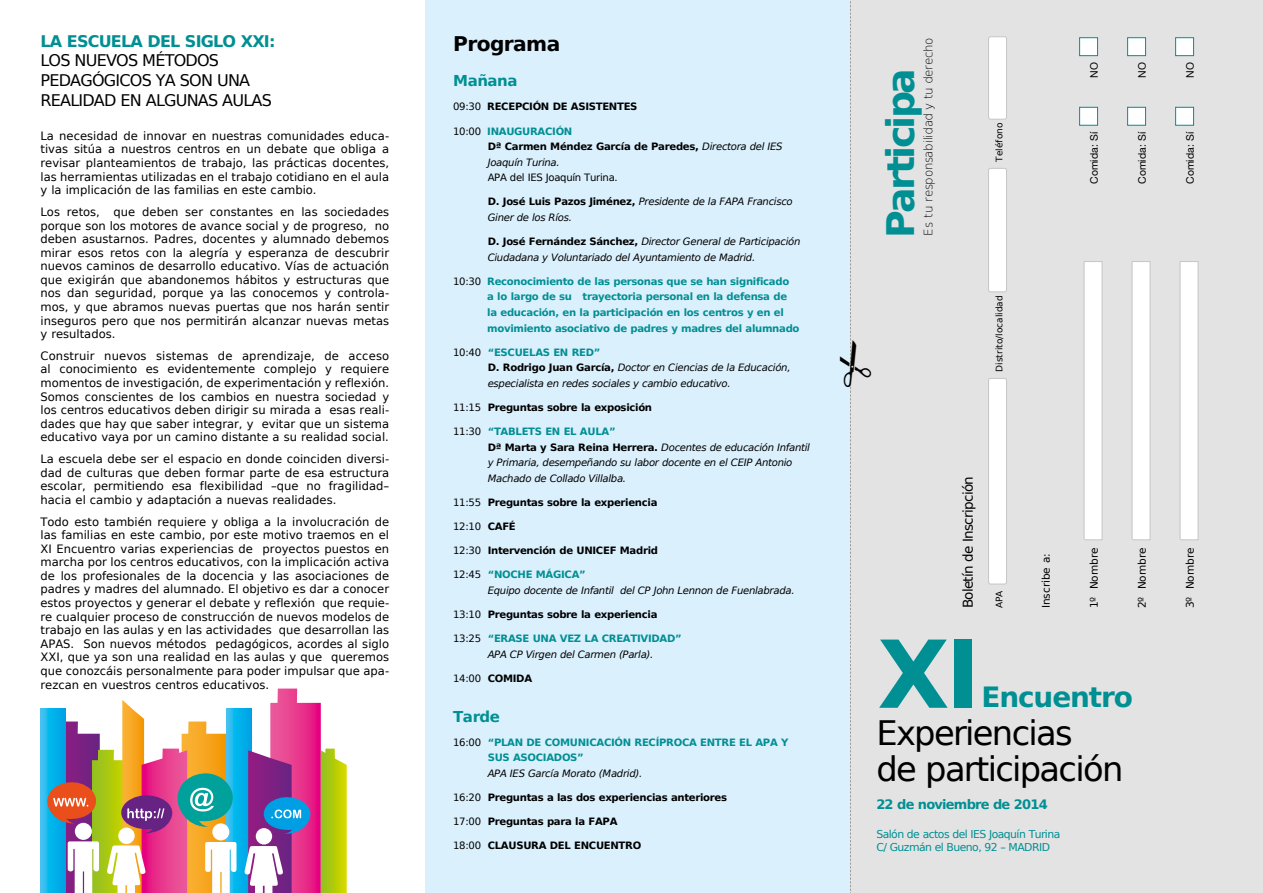
<style>
.page{position:relative;width:1263px;height:893px;background:#fff}
.page>*{position:absolute;margin:0;border:0;box-sizing:border-box;transform-origin:0 0}
.t1{font:700 93.6px "DejaVu Sans";color:#008f93}
.t2{font:700 37.95px "DejaVu Sans";letter-spacing:-.07em;color:#008f93}
.t3{font:33.75px/36.3px "DejaVu Sans";letter-spacing:-.05em;color:#000}
.t4{font:700 27.9px "DejaVu Sans";letter-spacing:-.04em;color:#008f93}
.t5{font:700 20.25px "DejaVu Sans";letter-spacing:-.03em;color:#000}
.t6{font:16.05px/19.8px "DejaVu Sans";letter-spacing:-.05em;color:#000}
.t7{font:700 16.05px "DejaVu Sans";letter-spacing:-.05em;color:#008f93}
.t8{font:700 15px "DejaVu Sans";letter-spacing:-.03em;color:#008f93}
.t9{font:13.5px "DejaVu Sans";letter-spacing:-.05em;color:#000}
.t10{font:700 13.05px "DejaVu Sans";letter-spacing:-.06em;color:#008f93}
.t11{font:200 11.85px "DejaVu Sans";letter-spacing:-.03em;color:#000}
.t12{font:11.55px/13.5px "DejaVu Sans";color:#000;text-align:justify}
.t13{font:10.8px/13px "DejaVu Sans";letter-spacing:-.05em;color:#008f93}
.t14{font:10.5px "DejaVu Sans";color:#000}
.t15{font:10.5px "Helvetica Neue LT Std";color:#000}
.t16{font:italic 10.05px/15.6px "DejaVu Sans";letter-spacing:-.03em;color:#000}
.t17{font:700 10.05px/15.6px "DejaVu Sans";letter-spacing:-.03em;color:#000}
.t18{font:700 10.05px/15.6px "DejaVu Sans";letter-spacing:-.03em;color:#008f93}
.t19{font:10.05px "DejaVu Sans";letter-spacing:-.03em;color:#000}
.t20{font:9px "DejaVu Sans";color:#000}
.s1{font-weight:400}
.s2{color:#008f93}
.s3{font-weight:400;font-style:italic}
.s4{font-weight:700;font-style:normal}
.s5{font-weight:400;color:#000}
.s6{font-style:normal}
.s7{font-weight:700;font-style:normal;color:#008f93}
.s8{font-weight:700}
</style>
<div class="page">
<div style="left:425px;top:0;width:425px;height:893px;background:#dbf0fd"></div>
<div style="left:850px;top:0;width:413px;height:893px;background:#e3e3e3"></div>
<div style="left:988px;top:378px;width:18px;height:206px;background:#fff;border-radius:2px"></div>
<div style="left:988px;top:378px;width:19px;height:206px;border:1px solid #c6c6c6;border-radius:2px"></div>
<div style="left:988px;top:168px;width:18px;height:124px;background:#fff;border-radius:2px"></div>
<div style="left:988px;top:168px;width:19px;height:124px;border:1px solid #c6c6c6;border-radius:2px"></div>
<div style="left:988px;top:37px;width:18px;height:82px;background:#fff;border-radius:2px"></div>
<div style="left:988px;top:36px;width:19px;height:84px;border:1px solid #c6c6c6;border-radius:2px"></div>
<svg style="left:1083px;top:261px;width:20px;height:279px"></svg>
<div style="left:1079px;top:107px;width:19px;height:19px;background:#fff;border:1px solid #008f93"></div>
<div style="left:1079px;top:37px;width:19px;height:19px;background:#fff;border:1px solid #008f93"></div>
<svg style="left:1131px;top:261px;width:20px;height:279px"></svg>
<div style="left:1127px;top:107px;width:19px;height:19px;background:#fff;border:1px solid #008f93"></div>
<div style="left:1127px;top:37px;width:19px;height:19px;background:#fff;border:1px solid #008f93"></div>
<svg style="left:1179px;top:261px;width:20px;height:279px"></svg>
<div style="left:1175px;top:107px;width:19px;height:19px;background:#fff;border:1px solid #008f93"></div>
<div style="left:1175px;top:37px;width:19px;height:19px;background:#fff;border:1px solid #008f93"></div>
<div style="left:226px;top:708px;width:25px;height:185px;background:#00b1eb"></div>
<div style="left:40px;top:708px;width:26px;height:185px;background:#42c0f0"></div>
<svg style="left:244px;top:689px;width:103px;height:204px"></svg>
<svg style="left:44px;top:700px;width:193px;height:193px"></svg>
<svg style="left:850px;top:1px;width:1px;height:892px"></svg>
<h3 class="t7" style="left:40px;top:28px;width:236px">LA ESCUELA DEL SIGLO XXI:</h3>
<h3 class="t6" style="left:40px;top:50px;width:233px">LOS NUEVOS MÉTODOS<br>PEDAGÓGICOS YA SON UNA<br>REALIDAD EN ALGUNAS AULAS</h3>
<p class="t12" style="left:40px;top:128px;width:350px">La necesidad de innovar en nuestras comunidades educa&shy;tivas sitúa a nuestros centros en un debate que obliga a revisar planteamientos de trabajo, las prácticas docentes, las herramientas utilizadas en el trabajo cotidiano en el aula y la implicación de las familias en este cambio.</p>
<p class="t12" style="left:40px;top:204px;width:350px">Los retos, que deben ser constantes en las sociedades porque son los motores de avance social y de progreso, no deben asustarnos. Padres, docentes y alumnado debemos mirar esos retos con la alegría y esperanza de descubrir nuevos caminos de desarrollo educativo. Vías de actuación que exigirán que abandonemos hábitos y estructuras que nos dan seguridad, porque ya las conocemos y controla&shy;mos, y que abramos nuevas puertas que nos harán sentir inseguros pero que nos permitirán alcanzar nuevas metas y resultados.</p>
<p class="t12" style="left:40px;top:348px;width:350px">Construir nuevos sistemas de aprendizaje, de acceso al conocimiento es evidentemente complejo y requiere momentos de investigación, de experimentación y reflexión.<br>Somos conscientes de los cambios en nuestra sociedad y los centros educativos deben dirigir su mirada a esas reali&shy;dades que hay que saber integrar, y evitar que un sistema educativo vaya por un camino distante a su realidad social.</p>
<p class="t12" style="left:40px;top:452px;width:350px">La escuela debe ser el espacio en donde coinciden diversi&shy;dad de culturas que deben formar parte de esa estructura escolar, permitiendo esa flexibilidad –que no fragilidad– hacia el cambio y adaptación a nuevas realidades.</p>
<p class="t12" style="left:40px;top:514px;width:350px">Todo esto también requiere y obliga a la involucración de las familias en este cambio, por este motivo traemos en el XI Encuentro varias experiencias de proyectos puestos en marcha por los centros educativos, con la implicación activa de los profesionales de la docencia y las asociaciones de padres y madres del alumnado. El objetivo es dar a conocer estos proyectos y generar el debate y reflexión que requie&shy;re cualquier proceso de construcción de nuevos modelos de trabajo en las aulas y en las actividades que desarrollan las APAS. Son nuevos métodos pedagógicos, acordes al siglo XXI, que ya son una realidad en las aulas y que queremos que conozcáis personalmente para poder impulsar que apa&shy;rezcan en vuestros centros educativos.</p>
<h3 class="t5" style="left:453px;top:28px;width:109px">Programa</h3>
<p class="t8" style="left:453px;top:69px;width:66px">Mañana</p>
<p class="t17" style="left:453px;top:99px;width:186px"><span class="s1">09:30</span> RECEPCIÓN DE ASISTENTES</p>
<p class="t17" style="left:488px;top:123px;width:296px;text-indent:-35px"><span class="s1">10:00</span> <span class="s2">INAUGURACIÓN<br></span>Dª Carmen Méndez García de Paredes, <span class="s3">Directora del IES<br>Joaquín Turina.</span></p>
<p class="t19" style="left:488px;top:170px;width:132px">APA del IES Joaquín Turina.</p>
<p class="t16" style="left:488px;top:194px;width:307px"><span class="s4">D. José Luis Pazos Jiménez,</span> Presidente de la FAPA Francisco<br>Giner de los Ríos.</p>
<p class="t16" style="left:488px;top:234px;width:314px"><span class="s4">D. José Fernández Sánchez,</span> Director General de Participación<br>Ciudadana y Voluntariado del Ayuntamiento de Madrid.</p>
<p class="t18" style="left:487px;top:273px;width:314px;text-indent:-34px"><span class="s5">10:30</span> Reconocimiento de las personas que se han significado<br>a lo largo de su trayectoria personal en la defensa de la educación, en la participación en los centros y en el movimiento asociativo de padres y madres del alumnado</p>
<p class="t16" style="left:488px;top:344px;width:304px;text-indent:-35px"><span class="s6">10:40</span> <span class="s7">“ESCUELAS EN RED”<br></span><span class="s4">D. Rodrigo Juan García,</span> Doctor en Ciencias de la Educación, especialista en redes sociales y cambio educativo.</p>
<p class="t17" style="left:453px;top:399px;width:200px"><span class="s1">11:15</span> Preguntas sobre la exposición</p>
<p class="t16" style="left:488px;top:424px;width:324px;text-indent:-35px"><span class="s6">11:30</span> <span class="s7">“TABLETS EN EL AULA”<br></span><span class="s4">Dª Marta y Sara Reina Herrera.</span> Docentes de educación Infantil y Primaria, desempeñando su labor docente en el CEIP Antonio Machado de Collado Villalba.</p>
<p class="t17" style="left:453px;top:494px;width:206px"><span class="s1">11:55</span> Preguntas sobre la experiencia</p>
<p class="t19" style="left:453px;top:518px;width:64px">12:10 <span class="s8">CAFÉ</span></p>
<p class="t17" style="left:453px;top:542px;width:206px"><span class="s1">12:30</span> Intervención de UNICEF Madrid</p>
<p class="t16" style="left:488px;top:567px;width:308px;text-indent:-35px"><span class="s6">12:45</span> <span class="s7">“NOCHE MÁGICA”<br></span>Equipo docente de Infantil del CP John Lennon de Fuenlabrada.</p>
<p class="t17" style="left:453px;top:606px;width:206px"><span class="s1">13:10</span> Preguntas sobre la experiencia</p>
<p class="t16" style="left:488px;top:631px;width:196px;text-indent:-35px"><span class="s6">13:25</span> <span class="s7">“ERASE UNA VEZ LA CREATIVIDAD”<br></span>APA CP Virgen del Carmen (Parla).</p>
<p class="t17" style="left:453px;top:670px;width:80px"><span class="s1">14:00</span> COMIDA</p>
<p class="t8" style="left:453px;top:704px;width:48px">Tarde</p>
<p class="t18" style="left:488px;top:734px;width:302px;text-indent:-35px"><span class="s5">16:00</span> “PLAN DE COMUNICACIÓN RECÍPROCA ENTRE EL APA Y<br>SUS ASOCIADOS”</p>
<p class="t16" style="left:488px;top:765px;width:156px">APA IES García Morato (Madrid).</p>
<p class="t17" style="left:453px;top:789px;width:275px"><span class="s1">16:20</span> Preguntas a las dos experiencias anteriores</p>
<p class="t17" style="left:453px;top:813px;width:166px"><span class="s1">17:00</span> Preguntas para la FAPA</p>
<p class="t17" style="left:453px;top:837px;width:190px"><span class="s1">18:00</span> CLAUSURA DEL ENCUENTRO</p>
<p class="t11" style="left:919px;top:236px;width:199px;rotate:-90deg">Es tu responsabilidad y tu derecho</p>
<h2 class="t2" style="left:869px;top:238px;width:172px;rotate:-90deg">Participa</h2>
<p class="t20" style="left:992px;top:162px;width:40px;rotate:-90deg">Teléfono</p>
<p class="t20" style="left:992px;top:372px;width:78px;rotate:-90deg">Distrito/localidad</p>
<p class="t15" style="left:1088px;top:78px;width:17px;rotate:-90deg">NO</p>
<p class="t15" style="left:1088px;top:184px;width:54px;rotate:-90deg">Comida: Sí</p>
<p class="t15" style="left:1136px;top:78px;width:17px;rotate:-90deg">NO</p>
<p class="t15" style="left:1136px;top:184px;width:54px;rotate:-90deg">Comida: Sí</p>
<p class="t15" style="left:1184px;top:78px;width:17px;rotate:-90deg">NO</p>
<p class="t15" style="left:1184px;top:184px;width:54px;rotate:-90deg">Comida: Sí</p>
<p class="t9" style="left:957px;top:608px;width:134px;rotate:-90deg">Boletín de Inscripción</p>
<p class="t20" style="left:992px;top:608px;width:19px;rotate:-90deg">APA</p>
<p class="t14" style="left:1038px;top:608px;width:57px;rotate:-90deg">Inscribe a:</p>
<p class="t14" style="left:1086px;top:608px;width:62px;rotate:-90deg">1º Nombre</p>
<p class="t14" style="left:1134px;top:608px;width:62px;rotate:-90deg">2º Nombre</p>
<h1 class="t1" style="left:877px;top:598px;width:105px">XI</h1>
<h3 class="t4" style="left:981px;top:674px;width:153px">Encuentro</h3>
<h3 class="t3" style="left:876px;top:712px;width:249px">Experiencias<br>de participación</h3>
<p class="t10" style="left:876px;top:793px;width:173px">22 de noviembre de 2014</p>
<p class="t13" style="left:876px;top:827px;width:186px">Salón de actos del IES Joaquín Turina<br>C/ Guzmán el Bueno, 92 – MADRID</p>
<p class="t14" style="left:1182px;top:608px;width:62px;rotate:-90deg">3º Nombre</p>
</div>
